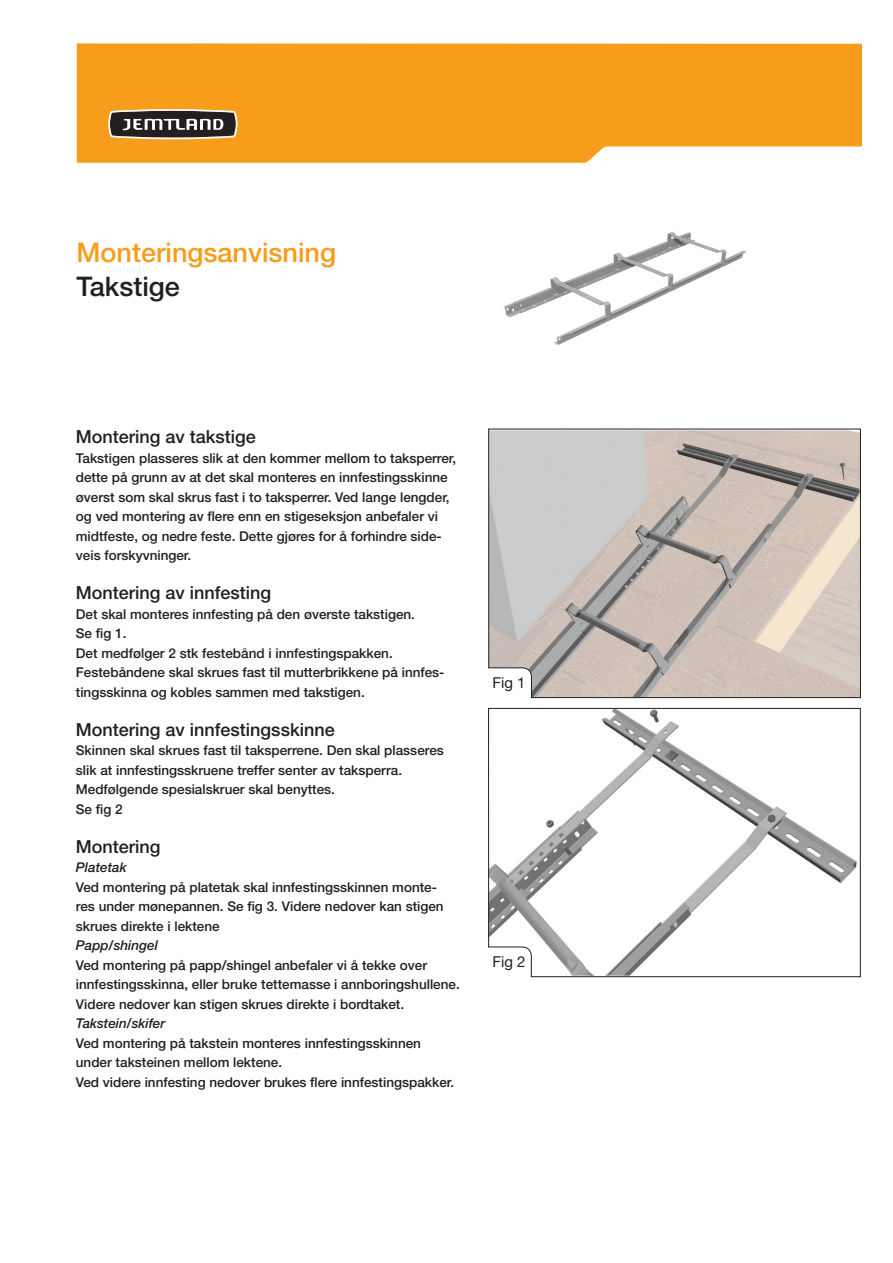
<style>
.page{position:relative;width:893px;height:1263px;background:#fff}
.page>*{position:absolute;margin:0;border:0;box-sizing:border-box;transform-origin:0 0}
.t1{font:500 27px "Helvetica Neue";color:#f89c1c}
.t2{font:500 27px "Helvetica Neue";color:#231f20}
.t3{font:500 18px "Helvetica Neue";color:#231f20}
.t4{font:15px "Helvetica Neue";color:#231f20}
.t5{font:500 13.5px/19.5px "Helvetica Neue";color:#231f20}
.t6{font:italic 500 13.5px "Helvetica Neue";color:#231f20}
</style>
<div class="page">
<div style="left:77px;top:43px;width:784px;height:120px;background:#f89c1c"></div>
<svg style="left:108px;top:109px;width:130px;height:30px;background:#6a6158"></svg>
<img style="left:503px;top:232px;width:243px;height:113px">
<svg style="left:488px;top:428px;width:373px;height:270px;background:#c6bdb7"></svg>
<svg style="left:488px;top:708px;width:373px;height:269px"></svg>
<h1 class="t1" style="left:77px;top:236px;width:261px">Monteringsanvisning</h1>
<h1 class="t2" style="left:77px;top:270px;width:105px">Takstige</h1>
<h2 class="t3" style="left:76px;top:426px;width:182px">Montering av takstige</h2>
<p class="t5" style="left:76px;top:448px;width:382px">Takstigen plasseres slik at den kommer mellom to taksperrer, dette på grunn av at det skal monteres en innfestingsskinne øverst som skal skrus fast i to taksperrer. Ved lange lengder, og ved montering av flere enn en stigeseksjon anbefaler vi midtfeste, og nedre feste. Dette gjøres for å forhindre side&shy;veis forskyvninger.</p>
<h2 class="t3" style="left:76px;top:582px;width:197px">Montering av innfesting</h2>
<p class="t5" style="left:76px;top:604px;width:370px">Det skal monteres innfesting på den øverste takstigen.<br>Se fig 1.<br>Det medfølger 2 stk festebånd i innfestingspakken.<br>Festebåndene skal skrues fast til mutterbrikkene på innfes&shy;tingsskinna og kobles sammen med takstigen.</p>
<h2 class="t3" style="left:76px;top:718px;width:260px">Montering av innfestingsskinne</h2>
<p class="t5" style="left:76px;top:740px;width:369px">Skinnen skal skrues fast til taksperrene. Den skal plasseres slik at innfestingsskruene treffer senter av taksperra.<br>Medfølgende spesialskruer skal benyttes.<br>Se fig 2</p>
<h2 class="t3" style="left:76px;top:835px;width:86px">Montering</h2>
<p class="t6" style="left:76px;top:859px;width:52px">Platetak</p>
<p class="t5" style="left:76px;top:877px;width:369px">Ved montering på platetak skal innfestingsskinnen monte&shy;res under mønepannen. Se fig 3. Videre nedover kan stigen skrues direkte i lektene</p>
<p class="t6" style="left:76px;top:937px;width:84px">Papp/shingel</p>
<p class="t5" style="left:76px;top:955px;width:385px">Ved montering på papp/shingel anbefaler vi å tekke over innfestingsskinna, eller bruke tettemasse i annboringshullene.<br>Videre nedover kan stigen skrues direkte i bordtaket.</p>
<p class="t6" style="left:76px;top:1015px;width:91px">Takstein/skifer</p>
<p class="t5" style="left:76px;top:1033px;width:380px">Ved montering på takstein monteres innfestingsskinnen under taksteinen mellom lektene.<br>Ved videre innfesting nedover brukes flere innfestingspakker.</p>
<p class="t4" style="left:493px;top:674px;width:35px">Fig 1</p>
<p class="t4" style="left:492px;top:953px;width:35px">Fig 2</p>
</div>
